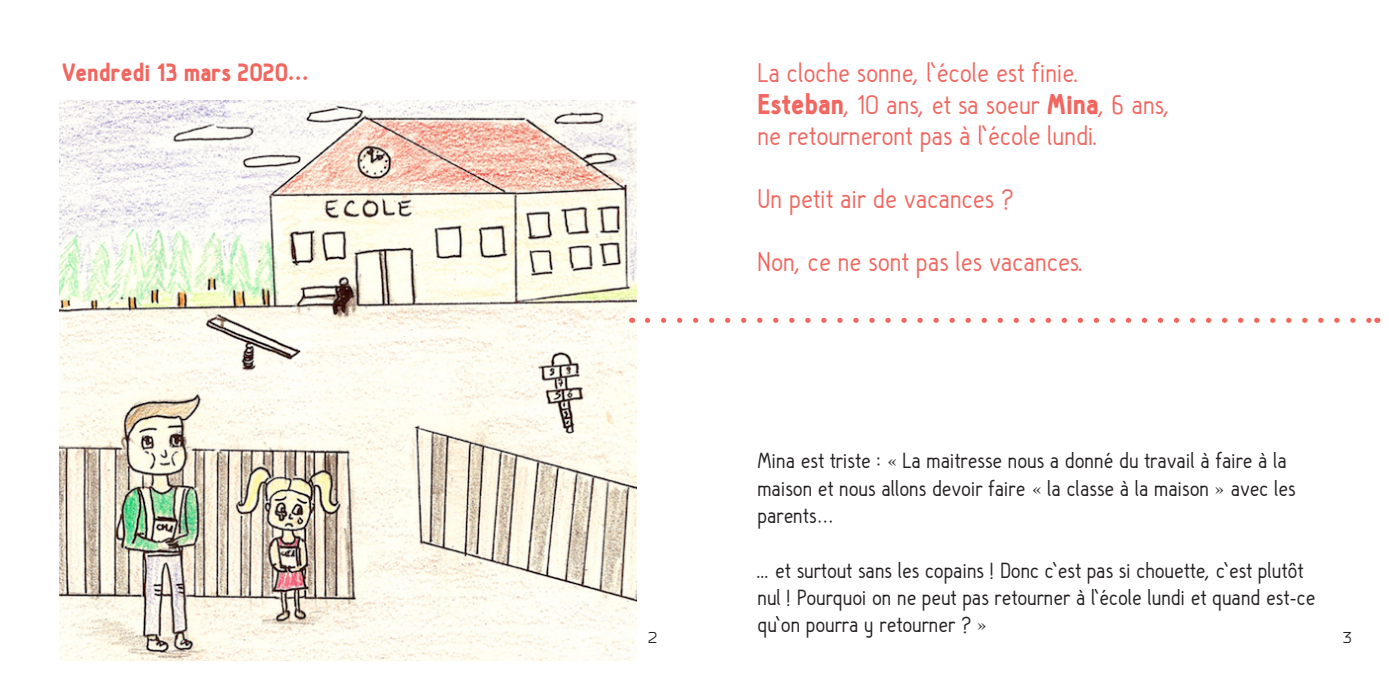
<style>
.page{position:relative;width:1389px;height:695px;background:#fff}
.page>*{position:absolute;margin:0;border:0;box-sizing:border-box;transform-origin:0 0}
.t1{font:28px "Hallo Sans";color:#f16760}
.t2{font:900 24.5px "Hallosans";color:#f16760}
.t3{font:22.75px/27.3px "Hallo Sans";color:#231f20}
.t4{font:15.75px "Bender";color:#231f20}
.s1{font-family:"Hallosans";font-weight:900}
</style>
<div class="page">
<img style="left:60px;top:100px;width:576px;height:560px">
<svg style="left:647px;top:317px;width:722px;height:6px"></svg>
<p class="t2" style="left:62px;top:59px;width:252px">Vendredi 13 mars 2020…</p>
<p class="t1" style="left:757px;top:59px;width:323px">La cloche sonne, l’école est f inie.</p>
<p class="t1" style="left:757px;top:90px;width:414px"><span class="s1">Esteban</span>, 10 ans, et sa soeur <span class="s1">Mina</span>, 6 ans,</p>
<p class="t1" style="left:757px;top:122px;width:343px">ne retourneront pas à l’école lundi.</p>
<p class="t1" style="left:757px;top:185px;width:258px">Un petit air de vacances ?</p>
<p class="t1" style="left:757px;top:248px;width:328px">Non, ce ne sont pas les vacances.</p>
<p class="t3" style="left:757px;top:448px;width:540px">Mina est triste : « La maitresse nous a donné du travail à faire à la maison et nous allons devoir faire « la classe à la maison » avec les parents…</p>
<p class="t3" style="left:757px;top:557px;width:560px">... et surtout sans les copains ! Donc c’est pas si chouette, c’est plutôt nul ! Pourquoi on ne peut pas retourner à l’école lundi et quand est-ce qu’on pourra y retourner ? »</p>
<p class="t4" style="left:648px;top:628px;width:10px">2</p>
<p class="t4" style="left:1343px;top:628px;width:10px">3</p>
</div>
